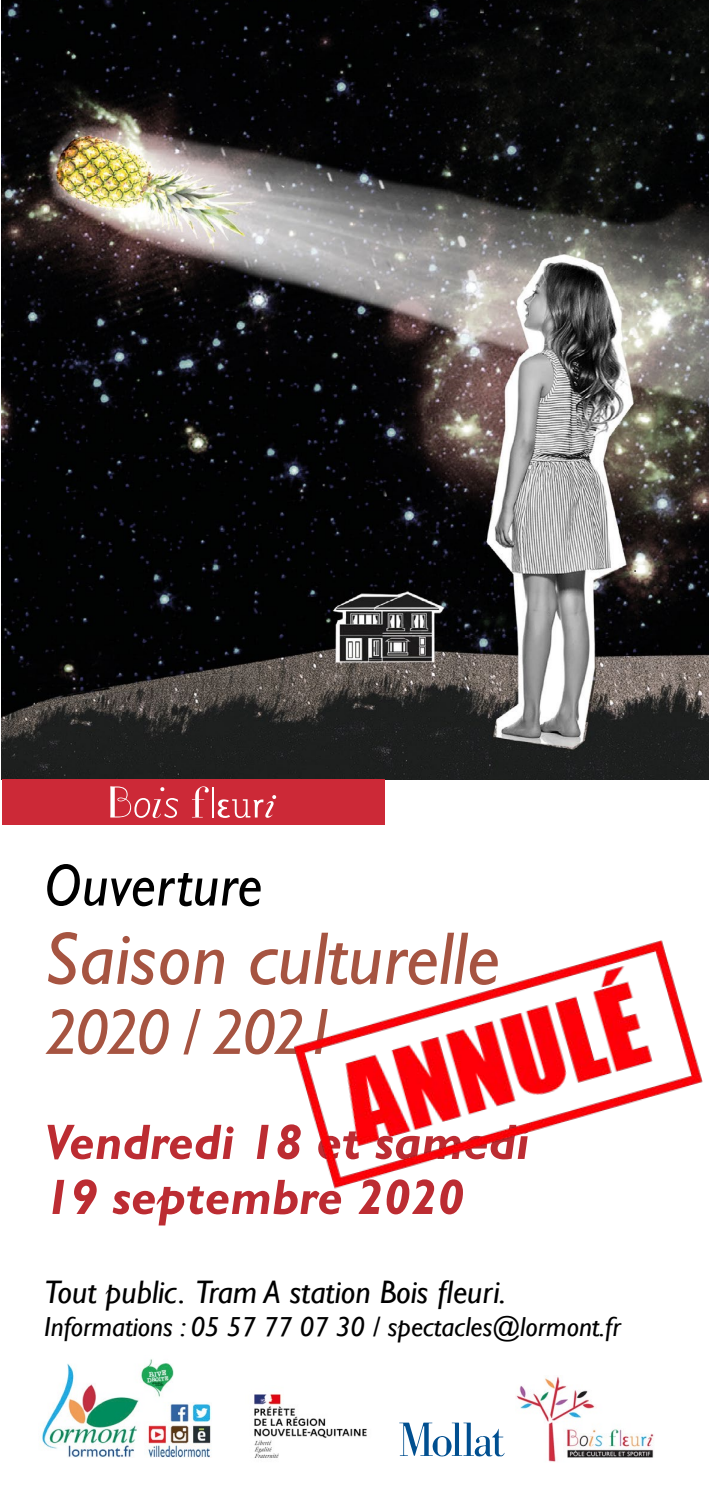
<style>
.page{position:relative;width:709px;height:1489px;background:#fff}
.page>*{position:absolute;margin:0;border:0;box-sizing:border-box;transform-origin:0 0}
.t1{font:italic 75px "Gill Sans";color:#a65441}
.t2{font:italic 65px "Gill Sans";letter-spacing:-.05em;color:#a65441}
.t3{font:italic 60px "Gill Sans";letter-spacing:.005em;color:#000;scale:.95 1}
.t4{font:italic 700 50px/55px "Gill Sans";letter-spacing:.005em;color:#bc2c32}
.t5{font:italic 32.5px "Gill Sans";color:#000}
.t6{font:italic 27.5px "Gill Sans";color:#000}
</style>
<div class="page">
<img style="left:516px;top:1376px;width:138px;height:85px">
<img style="left:2px;top:0;width:707px;height:779px">
<div style="left:2px;top:779px;width:382px;height:46px;background:#cc2937"></div>
<svg style="left:110px;top:786px;width:68px;height:32px"></svg>
<svg style="left:192px;top:786px;width:17px;height:31px"></svg>
<hr style="left:212px;top:787px;width:2px;height:30px;background:#fff">
<svg style="left:217px;top:795px;width:59px;height:23px"></svg>
<img style="left:41px;top:1359px;width:170px;height:97px">
<svg style="left:399px;top:1422px;width:105px;height:34px"></svg>
<img style="left:254px;top:1393px;width:113px;height:65px">
<img style="left:294px;top:940px;width:409px;height:249px">
<p class="t3" style="left:44px;top:850px;width:231px">Ouverture</p>
<p class="t1" style="left:44px;top:914px;width:457px">Saison culturelle</p>
<p class="t2" style="left:44px;top:993px;width:294px">2020 / 2021</p>
<p class="t4" style="left:44px;top:1115px;width:486px">Vendredi 18 et samedi<br>19 septembre 2020</p>
<p class="t5" style="left:44px;top:1272px;width:463px">Tout public. Tram A station Bois fleuri.</p>
<p class="t6" style="left:44px;top:1310px;width:578px">Informations : 05 57 77 07 30 / spectacles@lormont.fr</p>
</div>
